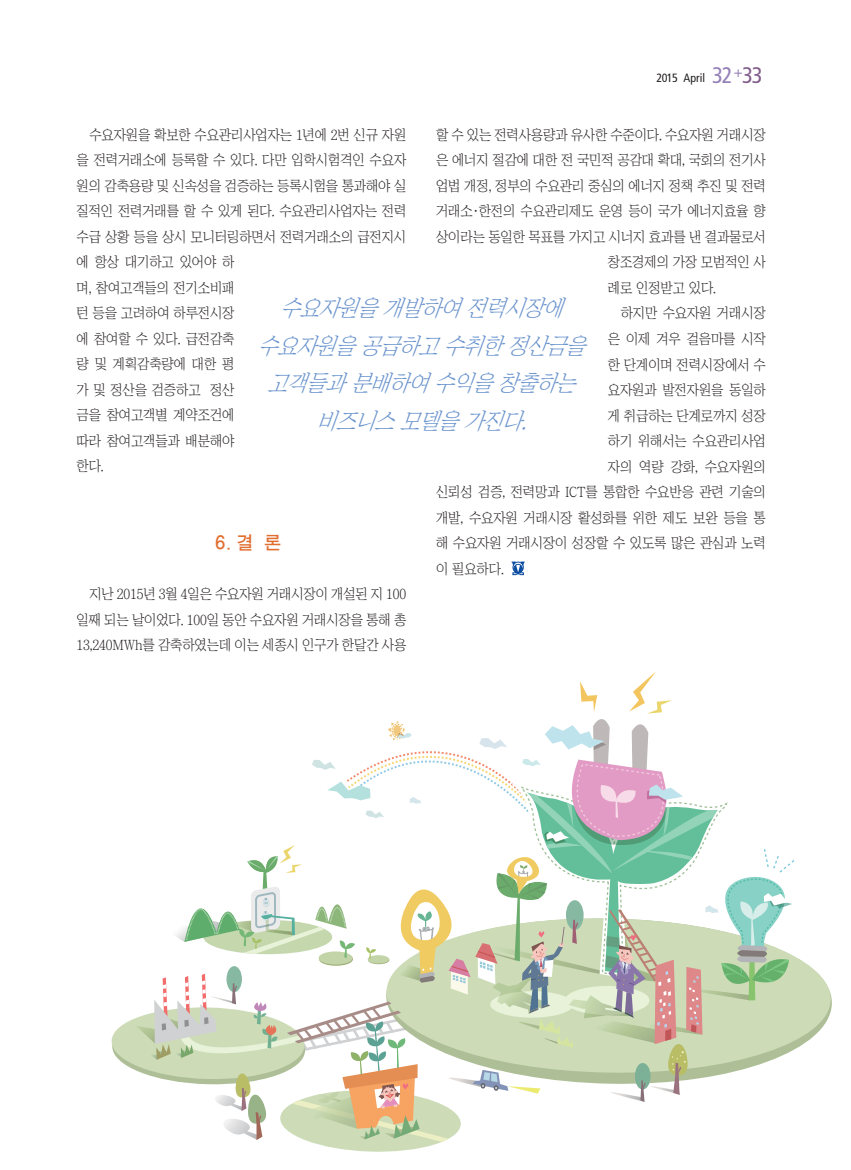
<style>
.page{position:relative;width:851px;height:1170px;background:#fff}
.page>*{position:absolute;margin:0;border:0;box-sizing:border-box;transform-origin:0 0}
.t1{font:italic 22.5px/37.5px "Chosunilbo NM";color:#6892cc;text-align:center;scale:.95 1}
.t2{font:18px "SMT Gothic Std";color:#e16e31;scale:.95 1}
.t3{font:condensed 15px "Frutiger LT Std";color:#9380b7}
.t4{font:14.25px/25.5px "Chosunilbo NM";letter-spacing:-.01em;color:#231f20;scale:.95 1}
.t5{font:condensed 12px "Frutiger LT Std";color:#231f20}
.s1{font-size:22.5px;color:#9380b7}
.s2{font-size:22.5px;color:#815d8a}
</style>
<div class="page">
<svg style="left:511px;top:561px;width:13px;height:13px"></svg>
<svg style="left:796px;top:957px;width:35px;height:92px;fill:#cddcb7"></svg>
<svg style="left:111px;top:671px;width:685px;height:481px"></svg>
<p class="t5" style="left:656px;top:71px;width:107px">2015 April <span class="s1">32</span> <span class="s2">33</span></p>
<p class="t3" style="left:733px;top:63px;width:10px">+</p>
<p class="t4" style="left:77px;top:122px;width:348px;text-indent:13px">수요자원을 확보한 수요관리사업자는 1년에 2번 신규 자원 을 전력거래소에 등록할 수 있다. 다만 입학시험격인 수요자 원의 감축용량 및 신속성을 검증하는 등록시험을 통과해야 실 질적인 전력거래를 할 수 있게 된다. 수요관리사업자는 전력 수급 상황 등을 상시 모니터링하면서 전력거래소의 급전지시 에 항상 대기하고 있어야 하<br>며, 참여고객들의 전기소비패<br>턴 등을 고려하여 하루전시장<br>에 참여할 수 있다. 급전감축<br>량 및 계획감축량에 대한 평<br>가 및 정산을 검증하고 정산<br>금을 참여고객별 계약조건에<br>따라 참여고객들과 배분해야<br>한다.</p>
<p class="t4" style="left:436px;top:122px;width:348px">할 수 있는 전력사용량과 유사한 수준이다. 수요자원 거래시장</p>
<p class="t4" style="left:436px;top:147px;width:348px">은 에너지 절감에 대한 전 국민적 공감대 확대, 국회의 전기사</p>
<p class="t4" style="left:436px;top:173px;width:348px">업법 개정, 정부의 수요관리 중심의 에너지 정책 추진 및 전력</p>
<p class="t4" style="left:436px;top:198px;width:348px">거래소·한전의 수요관리제도 운영 등이 국가 에너지효율 향</p>
<p class="t4" style="left:436px;top:224px;width:348px">상이라는 동일한 목표를 가지고 시너지 효과를 낸 결과물로서</p>
<p class="t4" style="left:607px;top:249px;width:168px">창조경제의 가장 모범적인 사</p>
<p class="t4" style="left:607px;top:275px;width:115px">례로 인정받고 있다.</p>
<p class="t4" style="left:620px;top:300px;width:154px">하지만 수요자원 거래시장</p>
<p class="t4" style="left:607px;top:326px;width:168px">은 이제 겨우 걸음마를 시작</p>
<p class="t4" style="left:607px;top:351px;width:168px">한 단계이며 전력시장에서 수</p>
<p class="t4" style="left:607px;top:377px;width:168px">요자원과 발전자원을 동일하</p>
<p class="t4" style="left:607px;top:402px;width:168px">게 취급하는 단계로까지 성장</p>
<p class="t4" style="left:607px;top:428px;width:168px">하기 위해서는 수요관리사업</p>
<p class="t4" style="left:607px;top:453px;width:168px">자의 역량 강화, 수요자원의</p>
<p class="t4" style="left:436px;top:479px;width:348px">신뢰성 검증, 전력망과 ICT를 통합한 수요반응 관련 기술의</p>
<p class="t4" style="left:436px;top:504px;width:348px">개발, 수요자원 거래시장 활성화를 위한 제도 보완 등을 통</p>
<p class="t4" style="left:436px;top:530px;width:348px">해 수요자원 거래시장이 성장할 수 있도록 많은 관심과 노력</p>
<p class="t4" style="left:436px;top:555px;width:73px">이 필요하다.</p>
<h1 class="t1" style="left:258px;top:289px;width:354px">수요자원을 개발하여 전력시장에 수요자원을 공급하고 수취한 정산금을 고객들과 분배하여 수익을 창출하는 비즈니스 모델을 가진다.</h1>
<p class="t2" style="left:214px;top:533px;width:72px">6. 결 론</p>
<p class="t4" style="left:77px;top:581px;width:348px;text-align:justify;text-indent:13px">지난 2015년 3월 4일은 수요자원 거래시장이 개설된 지 100 일째 되는 날이었다. 100일 동안 수요자원 거래시장을 통해 총 13,240MWh를 감축하였는데 이는 세종시 인구가 한달간 사용</p>
</div>
